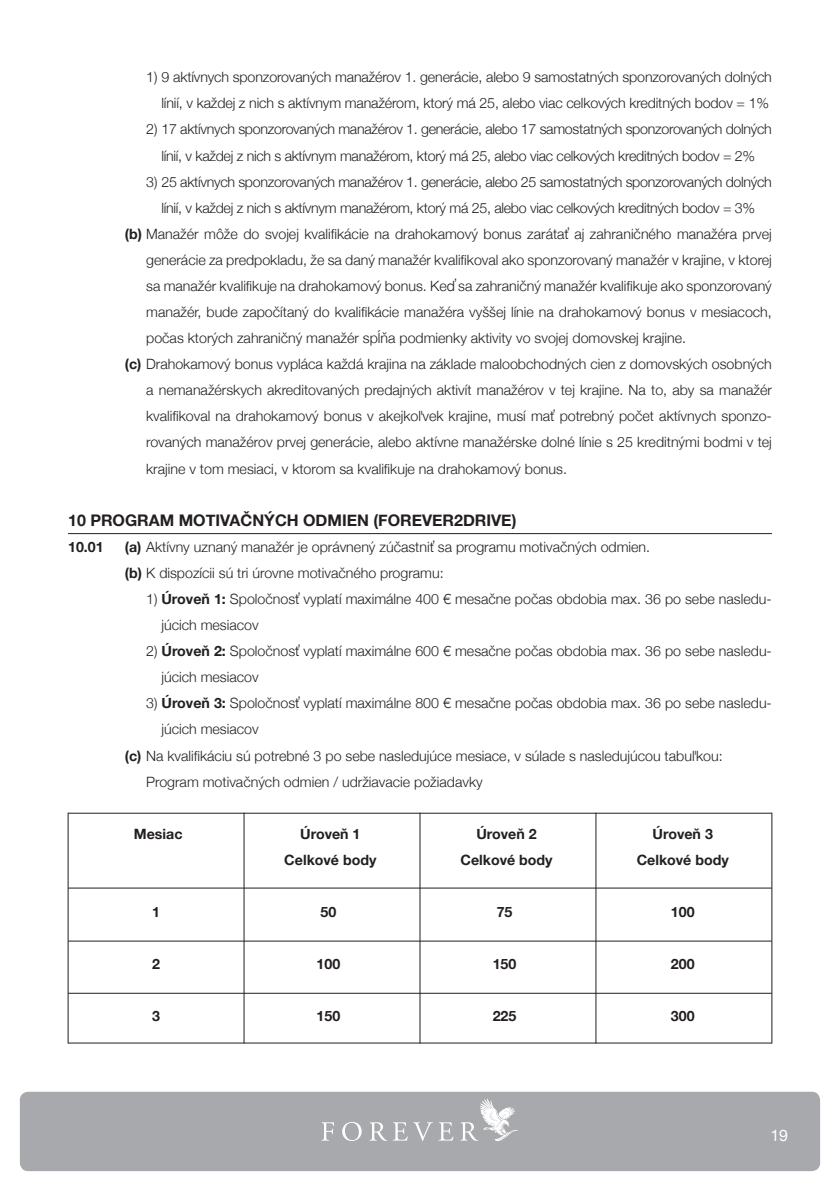
<style>
.page{position:relative;width:840px;height:1191px;background:#fff}
.page>*{position:absolute;margin:0;border:0;box-sizing:border-box;transform-origin:0 0}
.t1{font:700 16px "Helvetica Neue";color:#231f20}
.t2{font:16px "Helvetica Neue";color:#fff}
.t3{font:300 14.2px/26px "Helvetica Neue";color:#231f20}
.t4{font:300 14.2px/26px "Helvetica Neue";letter-spacing:-.02em;color:#231f20;text-align:center}
.t5{font:700 14.2px "Helvetica Neue";color:#231f20}
.s1{font-weight:700}
</style>
<div class="page">
<div style="left:20px;top:1091px;width:799px;height:80px;background:#a8a9ad;border-radius:9px"></div>
<svg style="left:321px;top:1122px;width:13px;height:18px"></svg>
<svg style="left:342px;top:1122px;width:19px;height:19px"></svg>
<svg style="left:370px;top:1122px;width:37px;height:18px"></svg>
<svg style="left:413px;top:1122px;width:19px;height:19px"></svg>
<svg style="left:439px;top:1122px;width:14px;height:18px"></svg>
<svg style="left:460px;top:1098px;width:58px;height:43px"></svg>
<hr style="left:68px;top:533px;width:703px;height:1px;background:#231f20">
<hr style="left:68px;top:812px;width:703px;height:1px;background:#231f20">
<hr style="left:68px;top:887px;width:703px;height:1px;background:#231f20">
<hr style="left:68px;top:940px;width:703px;height:1px;background:#231f20">
<hr style="left:68px;top:992px;width:703px;height:1px;background:#231f20">
<hr style="left:68px;top:1042px;width:703px;height:1px;background:#231f20">
<hr style="left:68px;top:812px;width:1px;height:231px;background:#231f20">
<hr style="left:243px;top:812px;width:1px;height:231px;background:#231f20">
<hr style="left:419px;top:812px;width:1px;height:231px;background:#231f20">
<hr style="left:595px;top:812px;width:1px;height:231px;background:#231f20">
<hr style="left:771px;top:812px;width:1px;height:231px;background:#231f20">
<p class="t3" style="left:146px;top:63px;width:626px;text-align:right">1) 9 aktívnych sponzorovaných manažérov 1. generácie, alebo 9 samostatných sponzorovaných dolných línií, v každej z nich s aktívnym manažérom, ktorý má 25, alebo viac celkových kreditných bodov = 1%</p>
<p class="t4" style="left:146px;top:116px;width:626px">2) 17 aktívnych sponzorovaných manažérov 1. generácie, alebo 17 samostatných sponzorovaných dolných línií, v každej z nich s aktívnym manažérom, ktorý má 25, alebo viac celkových kreditných bodov = 2%</p>
<p class="t4" style="left:146px;top:168px;width:626px">3) 25 aktívnych sponzorovaných manažérov 1. generácie, alebo 25 samostatných sponzorovaných dolných</p>
<p class="t4" style="left:161px;top:194px;width:595px">línií, v každej z nich s aktívnym manažérom, ktorý má 25, alebo viac celkových kreditných bodov = 3%</p>
<p class="t3" style="left:125px;top:220px;width:648px"><span class="s1">(b)</span> Manažér môže do svojej kvalifikácie na drahokamový bonus zarátať aj zahraničného manažéra prvej</p>
<p class="t3" style="left:146px;top:246px;width:627px">generácie za predpokladu, že sa daný manažér kvalifikoval ako sponzorovaný manažér v krajine, v ktorej</p>
<p class="t3" style="left:146px;top:272px;width:626px">sa manažér kvalifikuje na drahokamový bonus. Keď sa zahraničný manažér kvalifikuje ako sponzorovaný</p>
<p class="t3" style="left:146px;top:298px;width:626px">manažér, bude započítaný do kvalifikácie manažéra vyššej línie na drahokamový bonus v mesiacoch,</p>
<p class="t3" style="left:146px;top:324px;width:541px">počas ktorých zahraničný manažér spĺňa podmienky aktivity vo svojej domovskej krajine.</p>
<p class="t3" style="left:125px;top:350px;width:648px"><span class="s1">(c)</span> Drahokamový bonus vypláca každá krajina na základe maloobchodných cien z domovských osobných</p>
<p class="t3" style="left:146px;top:376px;width:626px">a nemanažérskych akreditovaných predajných aktivít manažérov v tej krajine. Na to, aby sa manažér</p>
<p class="t3" style="left:146px;top:402px;width:627px">kvalifikoval na drahokamový bonus v akejkoľvek krajine, musí mať potrebný počet aktívnych sponzo-</p>
<p class="t3" style="left:146px;top:428px;width:626px">rovaných manažérov prvej generácie, alebo aktívne manažérske dolné línie s 25 kreditnými bodmi v tej</p>
<p class="t3" style="left:146px;top:455px;width:422px">krajine v tom mesiaci, v ktorom sa kvalifikuje na drahokamový bonus.</p>
<p class="t1" style="left:68px;top:507px;width:247px">10 Program motivačnýc h odmien</p>
<p class="t1" style="left:373px;top:507px;width:27px">(Forever</p>
<p class="t1" style="left:454px;top:507px;width:31px">2Drive</p>
<p class="t1" style="left:511px;top:507px;width:6px">)</p>
<p class="t5" style="left:68px;top:535px;width:37px">10.01</p>
<p class="t3" style="left:125px;top:533px;width:526px"><span class="s1">(a)</span> Aktívny uznaný manažér je oprávnený zúčastniť sa programu motivačných odmien. <span class="s1">(b)</span> K dispozícii sú tri úrovne motivačného programu:</p>
<p class="t3" style="left:161px;top:585px;width:611px;text-indent:-15px">1) <span class="s1">Úroveň 1:</span> Spoločnosť vyplatí maximálne 400 € mesačne počas obdobia max. 36 po sebe nasledu&shy;júcich mesiacov</p>
<p class="t3" style="left:161px;top:637px;width:611px;text-indent:-15px">2) <span class="s1">Úroveň 2:</span> Spoločnosť vyplatí maximálne 600 € mesačne počas obdobia max. 36 po sebe nasledu&shy;júcich mesiacov</p>
<p class="t3" style="left:146px;top:689px;width:626px">3) <span class="s1">Úroveň 3:</span> Spoločnosť vyplatí maximálne 800 € mesačne počas obdobia max. 36 po sebe nasledu-</p>
<p class="t3" style="left:161px;top:715px;width:99px">júcich mesiacov</p>
<p class="t3" style="left:125px;top:741px;width:599px"><span class="s1">(c)</span> Na kvalifikáciu sú potrebné 3 po sebe nasledujúce mesiace, v súlade s nasledujúcou tabuľkou:</p>
<p class="t3" style="left:68px;top:767px;width:30px">P</p>
<p class="t3" style="left:155px;top:767px;width:329px">rogram motivačných odmien / udržiavacie požiadavky</p>
<p class="t5" style="left:134px;top:822px;width:50px">Mesiac</p>
<p class="t5" style="left:300px;top:822px;width:62px">Úroveň 1</p>
<p class="t5" style="left:476px;top:822px;width:62px">Úroveň 2</p>
<p class="t5" style="left:652px;top:822px;width:62px">Úroveň 3</p>
<p class="t5" style="left:284px;top:848px;width:94px">Celkové body</p>
<p class="t5" style="left:460px;top:848px;width:94px">Celkové body</p>
<p class="t5" style="left:636px;top:848px;width:94px">Celkové body</p>
<p class="t5" style="left:152px;top:901px;width:9px">1</p>
<p class="t5" style="left:320px;top:901px;width:17px">50</p>
<p class="t5" style="left:496px;top:901px;width:17px">75</p>
<p class="t5" style="left:670px;top:901px;width:25px">100</p>
<p class="t5" style="left:152px;top:953px;width:9px">2</p>
<p class="t5" style="left:316px;top:953px;width:25px">100</p>
<p class="t5" style="left:492px;top:953px;width:25px">150</p>
<p class="t5" style="left:670px;top:953px;width:25px">200</p>
<p class="t5" style="left:152px;top:1005px;width:9px">3</p>
<p class="t5" style="left:316px;top:1005px;width:25px">150</p>
<p class="t5" style="left:492px;top:1005px;width:25px">225</p>
<p class="t5" style="left:670px;top:1005px;width:25px">300</p>
<p class="t2" style="left:769px;top:1123px;width:19px">19</p>
</div>
